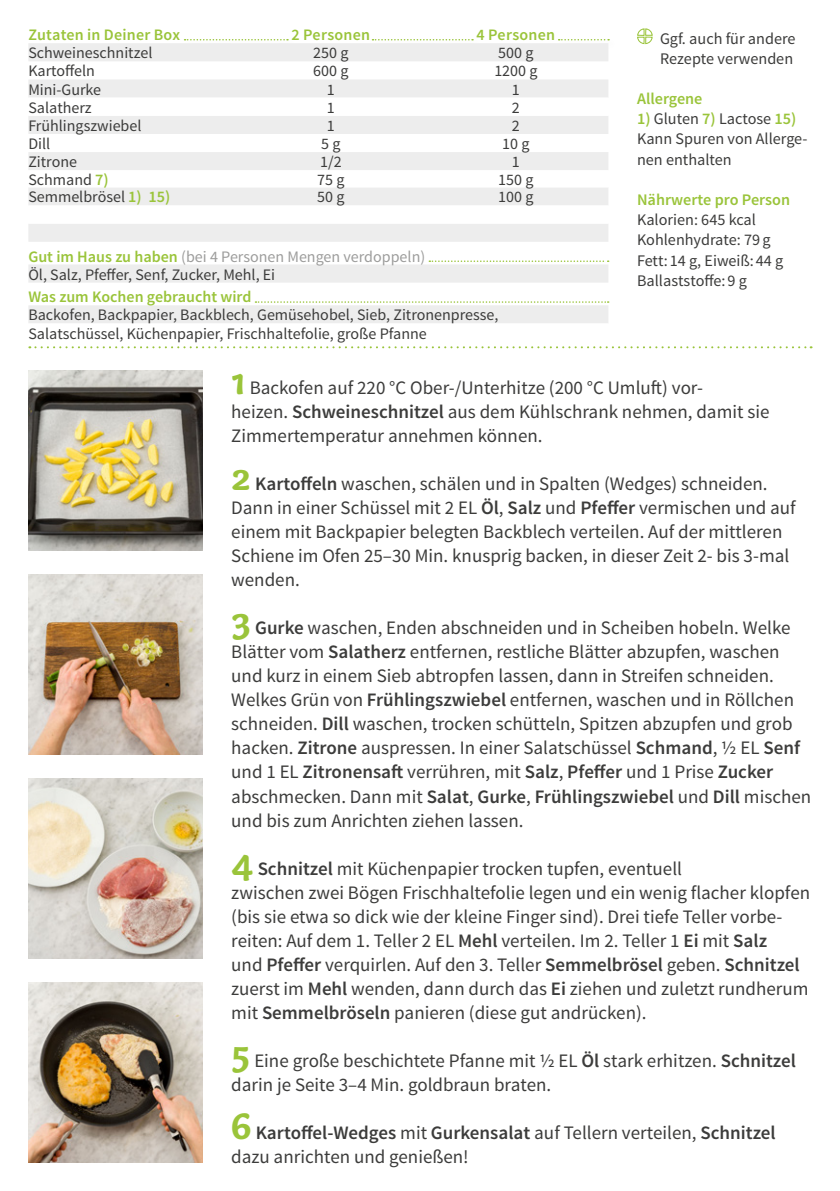
<style>
.page{position:relative;width:840px;height:1191px;background:#fff}
.page>*{position:absolute;margin:0;border:0;box-sizing:border-box;transform-origin:0 0}
.FRONT___BACK_Running{font:19px/24px "Source Sans Pro";color:#3c3c3b}
.BACK_Text_next_to_ta{font:16.2px/20.2px "Source Sans Pro";color:#3c3c3b}
.BACK_Text_next_to_ta-2{font:600 16.2px "Source Sans Pro";color:#9ac43a}
.BACK_Table_Content_L{font:16px "Source Sans Pro";color:#3c3c3b}
.BACK_Table_Content_C{font:16px "Source Sans Pro";color:#3c3c3b}
.BACK_Table_Content_C-2{font:16px "Source Sans Pro";color:#9d9d9c}
.BACK_Table_Header_CE{font:600 16px "Source Sans Pro";letter-spacing:.015em;color:#9ac43a}
.BACK_Table_Content_L-2{font:600 16px "Source Sans Pro";color:#9ac43a}
.s1{font-weight:600;font-size:16.2px;color:#9ac43a}
.s2{font-weight:600;color:#9ac43a}
.s3{font-family:"Capucine Basic";font-weight:700;font-size:40px;color:#9ac43a}
.s4{font-weight:600}
</style>
<div class="page">
<div style="left:555px;top:37px;width:63px;height:14px;background:#000;opacity:.2"></div>
<svg style="left:558px;top:39px;width:50px;height:1px"></svg>
<div style="left:182px;top:37px;width:115px;height:14px;background:#000;opacity:.2"></div>
<svg style="left:184px;top:39px;width:104px;height:1px"></svg>
<div style="left:369px;top:37px;width:113px;height:14px;background:#000;opacity:.2"></div>
<svg style="left:372px;top:39px;width:101px;height:1px"></svg>
<img style="left:28px;top:982px;width:175px;height:180px">
<img style="left:28px;top:778px;width:175px;height:180px">
<img style="left:28px;top:370px;width:175px;height:180px">
<img style="left:28px;top:574px;width:175px;height:180px">
<svg style="left:29px;top:346px;width:782px;height:2px"></svg>
<svg style="left:637px;top:28px;width:16px;height:17px"></svg>
<svg style="left:28px;top:43px;width:580px;height:54px;fill:#ededed"></svg>
<svg style="left:28px;top:116px;width:580px;height:207px;fill:#f3f3f3"></svg>
<svg style="left:429px;top:260px;width:179px;height:2px"></svg>
<svg style="left:255px;top:301px;width:353px;height:2px"></svg>
<p class="BACK_Table_Header_CE" style="left:28px;top:25px;width:153px">Zutaten in Deiner Box</p>
<p class="BACK_Table_Header_CE" style="left:291px;top:25px;width:80px">2 Personen</p>
<p class="BACK_Table_Header_CE" style="left:476px;top:25px;width:80px">4 Personen</p>
<p class="BACK_Table_Content_L" style="left:28px;top:43px;width:125px">Schweineschnitzel</p>
<p class="BACK_Table_Content_C" style="left:313px;top:43px;width:37px">250 g</p>
<p class="BACK_Table_Content_C" style="left:498px;top:43px;width:37px">500 g</p>
<p class="BACK_Table_Content_L" style="left:28px;top:61px;width:68px">Kartoffeln</p>
<p class="BACK_Table_Content_C" style="left:313px;top:61px;width:37px">600 g</p>
<p class="BACK_Table_Content_C" style="left:494px;top:61px;width:45px">1200 g</p>
<p class="BACK_Table_Content_L" style="left:28px;top:79px;width:74px">Mini-Gurke</p>
<p class="BACK_Table_Content_C" style="left:327px;top:79px;width:9px">1</p>
<p class="BACK_Table_Content_C" style="left:511px;top:79px;width:9px">1</p>
<p class="BACK_Table_Content_L" style="left:28px;top:97px;width:65px">Salatherz</p>
<p class="BACK_Table_Content_C" style="left:327px;top:97px;width:9px">1</p>
<p class="BACK_Table_Content_C" style="left:511px;top:97px;width:9px">2</p>
<p class="BACK_Table_Content_L" style="left:28px;top:116px;width:115px">Frühlingszwiebel</p>
<p class="BACK_Table_Content_C" style="left:327px;top:116px;width:9px">1</p>
<p class="BACK_Table_Content_C" style="left:511px;top:116px;width:9px">2</p>
<p class="BACK_Table_Content_L" style="left:28px;top:134px;width:23px">Dill</p>
<p class="BACK_Table_Content_C" style="left:321px;top:134px;width:21px">5 g</p>
<p class="BACK_Table_Content_C" style="left:502px;top:134px;width:29px">10 g</p>
<p class="BACK_Table_Content_L" style="left:28px;top:152px;width:50px">Zitrone</p>
<p class="BACK_Table_Content_C" style="left:320px;top:152px;width:23px">1/2</p>
<p class="BACK_Table_Content_C" style="left:511px;top:152px;width:9px">1</p>
<p class="BACK_Table_Content_L" style="left:28px;top:170px;width:82px">Schmand <span class="s1">7)</span></p>
<p class="BACK_Table_Content_C" style="left:317px;top:169px;width:29px">75 g</p>
<p class="BACK_Table_Content_C" style="left:498px;top:169px;width:37px">150 g</p>
<p class="BACK_Table_Content_L" style="left:28px;top:187px;width:143px">Semmelbrösel <span class="s1">1) 15)</span></p>
<p class="BACK_Table_Content_C" style="left:317px;top:187px;width:29px">50 g</p>
<p class="BACK_Table_Content_C" style="left:498px;top:187px;width:37px">100 g</p>
<p class="BACK_Text_next_to_ta" style="left:659px;top:29px;width:137px">Ggf. auch für andere<br>Rezepte verwenden</p>
<p class="BACK_Text_next_to_ta-2" style="left:636px;top:88px;width:67px">Allergene</p>
<p class="BACK_Text_next_to_ta" style="left:636px;top:109px;width:172px"><span class="s2">1)</span> Gluten <span class="s2">7)</span> Lactose <span class="s2">15)<br></span>Kann Spuren von Allerge&shy;nen enthalten</p>
<p class="BACK_Text_next_to_ta-2" style="left:636px;top:189px;width:154px">Nährwerte pro Person</p>
<p class="BACK_Text_next_to_ta" style="left:636px;top:210px;width:120px">Kalorien: 645 kcal</p>
<p class="BACK_Text_next_to_ta" style="left:636px;top:230px;width:148px">Kohlenhydrate: 79g<br>Fett: 14 g, Eiweiß: 44 g</p>
<p class="BACK_Text_next_to_ta" style="left:636px;top:271px;width:111px">Ballaststoffe: 9 g</p>
<p class="BACK_Table_Content_C-2" style="left:28px;top:246px;width:398px"><span class="s2">Gut im Haus zu haben</span> (bei 4 Personen Mengen verdoppeln)</p>
<p class="BACK_Table_Content_C" style="left:28px;top:264px;width:248px">Öl, Salz, Pfeffer, Senf, Zucker, Mehl, Ei</p>
<p class="BACK_Table_Content_L-2" style="left:28px;top:287px;width:224px">Was zum Kochen gebraucht wird</p>
<p class="BACK_Table_Content_L" style="left:28px;top:305px;width:471px">Backofen, Backpapier, Backblech, Gemüsehobel, Sieb, Zitronenpresse,</p>
<p class="BACK_Table_Content_L" style="left:28px;top:323px;width:400px">Salatschüssel, Küchenpapier, Frischhaltefolie, große Pfanne</p>
<p class="FRONT___BACK_Running" style="left:231px;top:376px;width:539px"><span class="s3">1</span> Backofen auf 220 °C Ober-/Unterhitze (200 °C Umluft) vor-<br>heizen. <span class="s4">Schweineschnitzel</span> aus dem Kühlschrank nehmen, damit sie<br>Zimmertemperatur annehmen können.</p>
<p class="FRONT___BACK_Running" style="left:231px;top:472px;width:565px"><span class="s3">2</span> <span class="s4">Kartoffeln</span> waschen, schälen und in Spalten (Wedges) schneiden.<br>Dann in einer Schüssel mit 2 EL <span class="s4">Öl</span>, <span class="s4">Salz</span> und <span class="s4">Pfeffer</span> vermischen und auf einem mit Backpapier belegten Backblech verteilen. Auf der mittleren Schiene im Ofen 25–30 Min. knusprig backen, in dieser Zeit 2- bis 3-mal wenden.</p>
<p class="FRONT___BACK_Running" style="left:231px;top:616px;width:581px"><span class="s3">3</span> <span class="s4">Gurke</span> waschen, Enden abschneiden und in Scheiben hobeln. Welke Blätter vom <span class="s4">Salatherz</span> entfernen, restliche Blätter abzupfen, waschen und kurz in einem Sieb abtropfen lassen, dann in Streifen schneiden.<br>Welkes Grün von <span class="s4">Frühlingszwiebel</span> entfernen, waschen und in Röllchen schneiden. <span class="s4">Dill</span> waschen, trocken schütteln, Spitzen abzupfen und grob hacken. <span class="s4">Zitrone</span> auspressen. In einer Salatschüssel <span class="s4">Schmand</span>, ½ EL <span class="s4">Senf </span>und 1 EL <span class="s4">Zitronensaft</span> verrühren, mit <span class="s4">Salz</span>, <span class="s4">Pfeffer</span> und 1 Prise <span class="s4">Zucker </span>abschmecken. Dann mit <span class="s4">Salat</span>, <span class="s4">Gurke</span>, <span class="s4">Frühlingszwiebel</span> und <span class="s4">Dill</span> mischen und bis zum Anrichten ziehen lassen.</p>
<p class="FRONT___BACK_Running" style="left:231px;top:856px;width:580px"><span class="s3">4</span> <span class="s4">Schnitzel</span> mit Küchenpapier trocken tupfen, eventuell<br>zwischen zwei Bögen Frischhaltefolie legen und ein wenig flacher klopfen (bis sie etwa so dick wie der kleine Finger sind). Drei tiefe Teller vorbe&shy;reiten: Auf dem 1. Teller 2 EL <span class="s4">Mehl</span> verteilen. Im 2. Teller 1 <span class="s4">Ei</span> mit <span class="s4">Salz<br></span>und <span class="s4">Pfeffer</span> verquirlen. Auf den 3. Teller <span class="s4">Semmelbrösel</span> geben. <span class="s4">Schnitzel </span>zuerst im <span class="s4">Mehl</span> wenden, dann durch das <span class="s4">Ei</span> ziehen und zuletzt rundherum mit <span class="s4">Semmelbröseln</span> panieren (diese gut andrücken).</p>
<p class="FRONT___BACK_Running" style="left:231px;top:1048px;width:566px"><span class="s3">5</span> Eine große beschichtete Pfanne mit ½ EL <span class="s4">Öl</span> stark erhitzen. <span class="s4">Schnitzel </span>darin je Seite 3–4 Min. goldbraun braten.</p>
<p class="FRONT___BACK_Running" style="left:231px;top:1120px;width:545px"><span class="s3">6</span> <span class="s4">Kartoffel-Wedges</span> mit <span class="s4">Gurkensalat</span> auf Tellern verteilen, <span class="s4">Schnitzel </span>dazu anrichten und genießen!</p>
</div>
